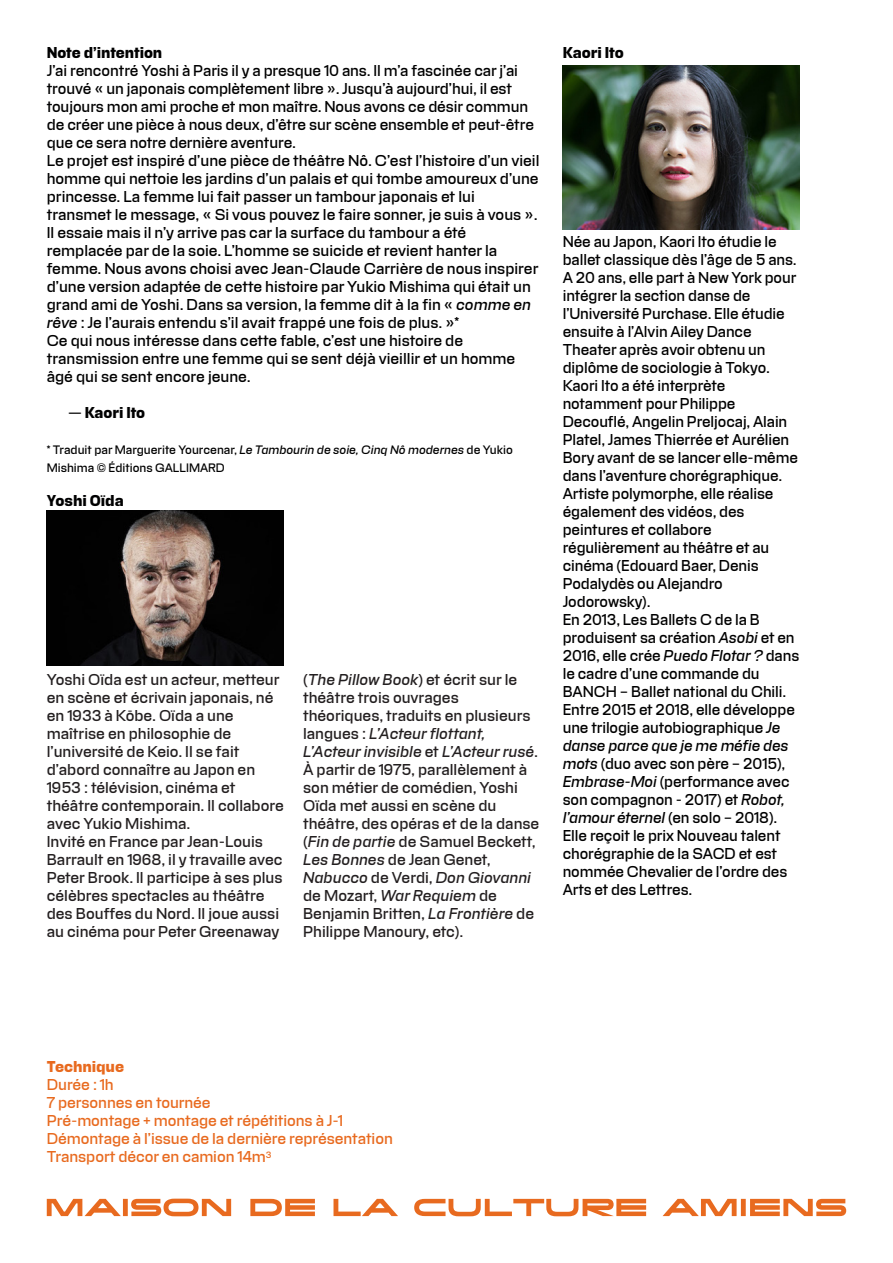
<style>
.page{position:relative;width:893px;height:1263px;background:#fff}
.page>*{position:absolute;margin:0;border:0;box-sizing:border-box;transform-origin:0 0}
.TEXTE_COURANT_BOLD{font:300 13.5px/18px "Tesseract Sans Text";letter-spacing:-.005em;color:#000001}
.TEXTE_COURANT_BOLD-2{font:300 13.5px/18px "Tesseract Sans Text";color:#231f20}
.TEXTE_PRESENTATION{font:300 13.5px/18px "Tesseract Sans Text";color:#000001}
.TEXTE_COURANT_BOLD-3{font:300 13.5px "Tesseract Sans Text";letter-spacing:-.005em;color:#e86a1f}
.TEXTE_COURANT_BOLD-4{font:700 13.5px "Tesseract Sans Text";letter-spacing:-.005em;color:#000001}
.TEXTE_COURANT_BOLD-5{font:700 13.5px "Tesseract Sans Text";letter-spacing:-.005em;color:#e86a1f}
.TEXTE_PRESENTATION-2{font:300 10.5px/18px "Tesseract Sans Text";color:#000001}
.s1{font-style:italic}
</style>
<div class="page">
<svg style="left:47px;top:1198px;width:799px;height:18px"></svg>
<img style="left:563px;top:66px;width:236px;height:163px">
<img style="left:47px;top:510px;width:236px;height:156px">
<p class="TEXTE_COURANT_BOLD-4" style="left:47px;top:42px;width:117px">Note d’intention</p>
<p class="TEXTE_COURANT_BOLD" style="left:47px;top:60px;width:489px">J’ai rencontré Yoshi à Paris il y a presque 10 ans. Il m’a fascinée car j’ai trouvé « un japonais complètement libre ». Jusqu’à aujourd’hui, il est toujours mon ami proche et mon maître. Nous avons ce désir commun de créer une pièce à nous deux, d’être sur scène ensemble et peut-être que ce sera notre dernière aventure.</p>
<p class="TEXTE_PRESENTATION" style="left:47px;top:150px;width:494px">Le projet est inspiré d’une pièce de théâtre Nô. C’est l’histoire d’un vieil homme qui nettoie les jardins d’un palais et qui tombe amoureux d’une princesse. La femme lui fait passer un tambour japonais et lui transmet le message, « Si vous pouvez le faire sonner, je suis à vous ».<br>Il essaie mais il n’y arrive pas car la surface du tambour a été remplacée par de la soie. L’homme se suicide et revient hanter la femme. Nous avons choisi avec Jean-Claude Carrière de nous inspirer d’une version adaptée de cette histoire par Yukio Mishima qui était un grand ami de Yoshi. Dans sa version, la femme dit à la fin « <span class="s1">comme en rêve</span> : Je l’aurais entendu s’il avait frappé une fois de plus. »*</p>
<p class="TEXTE_PRESENTATION" style="left:47px;top:330px;width:470px">Ce qui nous intéresse dans cette fable, c’est une histoire de transmission entre une femme qui se sent déjà vieillir et un homme âgé qui se sent encore jeune.</p>
<p class="TEXTE_COURANT_BOLD-4" style="left:68px;top:402px;width:79px">— Kaori Ito</p>
<p class="TEXTE_PRESENTATION-2" style="left:47px;top:440px;width:468px">* Traduit par Marguerite Yourcenar, <span class="s1">Le Tambourin de soie, Cinq Nô modernes</span> de Yukio<br>Mishima © Éditions GALLIMARD</p>
<p class="TEXTE_COURANT_BOLD-4" style="left:47px;top:490px;width:78px">Yoshi Oïda</p>
<p class="TEXTE_COURANT_BOLD-2" style="left:47px;top:670px;width:239px">Yoshi Oïda est un acteur, metteur en scène et écrivain japonais, né en 1933 à Kōbe. Oïda a une maîtrise en philosophie de l’université de Keio. Il se fait d’abord connaître au Japon en<br>1953 : télévision, cinéma et théâtre contemporain. Il collabore avec Yukio Mishima.<br>Invité en France par Jean-Louis<br>Barrault en 1968, il y travaille avec<br>Peter Brook. Il participe à ses plus célèbres spectacles au théâtre des Bouffes du Nord. Il joue aussi au cinéma pour Peter Greenaway</p>
<p class="TEXTE_COURANT_BOLD-2" style="left:303px;top:670px;width:237px">(<span class="s1">The Pillow Book</span>) et écrit sur le théâtre trois ouvrages théoriques, traduits en plusieurs langues : <span class="s1">L’Acteur flottant,<br>L’Acteur invisible</span> et <span class="s1">L’Acteur rusé</span>.</p>
<p class="TEXTE_COURANT_BOLD-2" style="left:303px;top:760px;width:238px">À partir de 1975, parallèlement à son métier de comédien, Yoshi<br>Oïda met aussi en scène du théâtre, des opéras et de la danse (<span class="s1">Fin de partie</span> de Samuel Beckett,<br><span class="s1">Les Bonnes</span> de Jean Genet,<br><span class="s1">Nabucco</span> de Verdi, <span class="s1">Don Giovanni </span>de Mozart, <span class="s1">War Requiem</span> de<br>Benjamin Britten, <span class="s1">La Frontière</span> de<br>Philippe Manoury, etc).</p>
<p class="TEXTE_COURANT_BOLD-4" style="left:563px;top:42px;width:63px">Kaori Ito</p>
<p class="TEXTE_COURANT_BOLD" style="left:563px;top:231px;width:237px">Née au Japon, Kaori Ito étudie le ballet classique dès l’âge de 5 ans.<br>A 20 ans, elle part à New York pour intégrer la section danse de l’Université Purchase. Elle étudie ensuite à l’Alvin Ailey Dance<br>Theater après avoir obtenu un diplôme de sociologie à Tokyo.<br>Kaori Ito a été interprète notamment pour Philippe<br>Decouflé, Angelin Preljocaj, Alain<br>Platel, James Thierrée et Aurélien<br>Bory avant de se lancer elle-même dans l’aventure chorégraphique.<br>Artiste polymorphe, elle réalise également des vidéos, des peintures et collabore régulièrement au théâtre et au cinéma (Edouard Baer, Denis<br>Podalydès ou Alejandro<br>Jodorowsky).</p>
<p class="TEXTE_COURANT_BOLD" style="left:563px;top:609px;width:238px">En 2013, Les Ballets C de la B produisent sa création <span class="s1">Asobi</span> et en<br>2016, elle crée <span class="s1">Puedo Flotar ?</span> dans le cadre d’une commande du<br>BANCH – Ballet national du Chili.<br>Entre 2015 et 2018, elle développe une trilogie autobiographique <span class="s1">Je danse parce que je me méfie des mots</span> (duo avec son père – 2015),<br><span class="s1">Embrase-Moi</span> (performance avec son compagnon - 2017) et <span class="s1">Robot, l’amour éternel</span> (en solo – 2018).<br>Elle reçoit le prix Nouveau talent chorégraphie de la SACD et est nommée Chevalier de l’ordre des<br>Arts et des Lettres.</p>
<p class="TEXTE_COURANT_BOLD-5" style="left:47px;top:1056px;width:79px">Technique</p>
<p class="TEXTE_COURANT_BOLD-3" style="left:47px;top:1075px;width:68px">Durée : 1h</p>
<p class="TEXTE_COURANT_BOLD-3" style="left:47px;top:1093px;width:165px">7 personnes en tournée</p>
<p class="TEXTE_COURANT_BOLD-3" style="left:47px;top:1111px;width:298px">Pré-montage + montage et répétitions à J-1</p>
<p class="TEXTE_COURANT_BOLD-3" style="left:47px;top:1129px;width:348px">Démontage à l’issue de la dernière représentation</p>
<p class="TEXTE_COURANT_BOLD-3" style="left:47px;top:1147px;width:226px">Transport décor en camion 14m<sup>3</sup></p>
</div>
